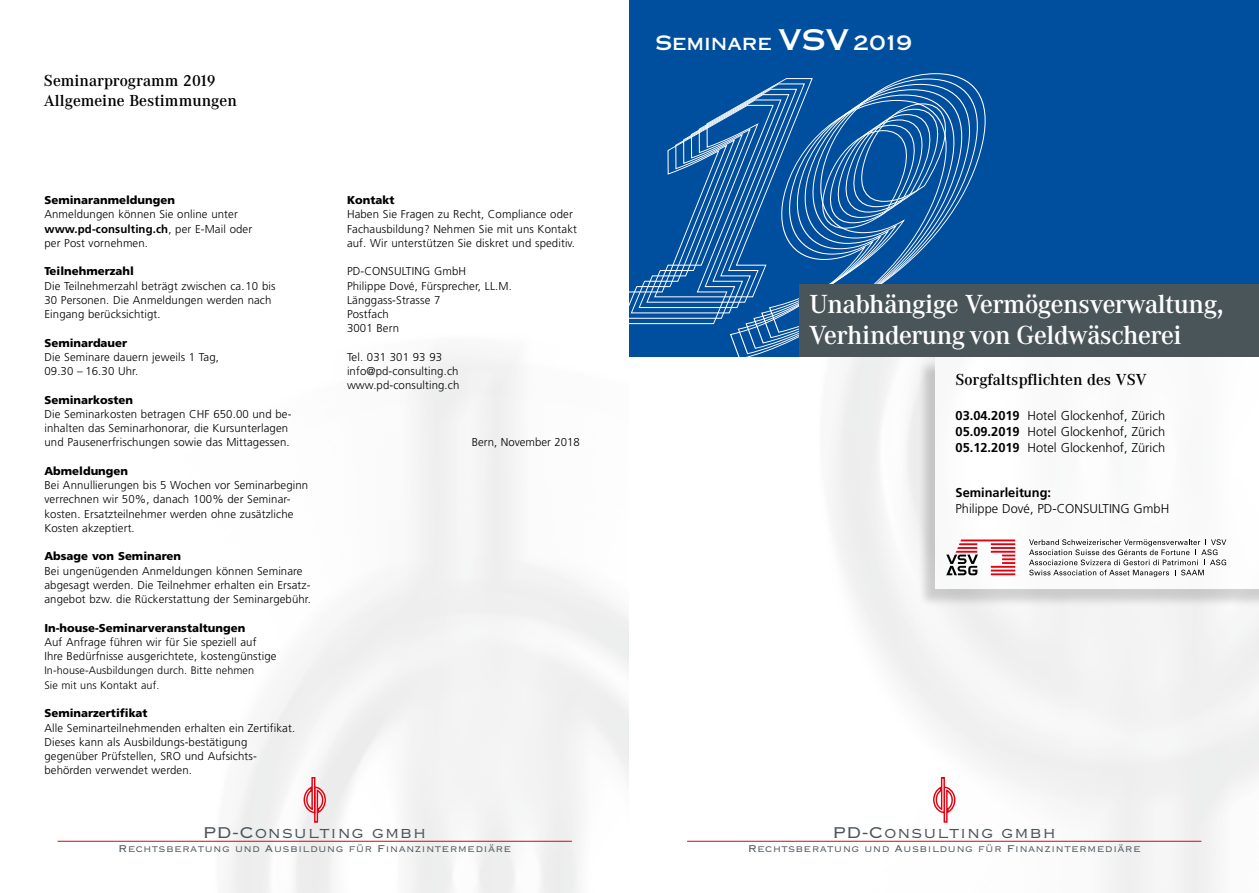
<style>
.page{position:relative;width:1259px;height:893px;background:#fff}
.page>*{position:absolute;margin:0;border:0;box-sizing:border-box;transform-origin:0 0}
.t1{font:500 25.65px/30.8px "Corporate ABQ";letter-spacing:-.02em;color:#fff}
.t2{font:20.55px "Copperplate Thirty Two BC";letter-spacing:.02em;color:#4a555a}
.t3{font:19.95px "Copperplate Thirty One AB";color:#fff}
.t4{font:500 15.6px/20px "Corporate ABQ";color:#000}
.t5{font:300 12.9px/15.6px "Frutiger";color:#000;text-align:justify}
.t6{font:12.9px "Copperplate Thirty Two BC";letter-spacing:.02em;color:#4a555a}
.t7{font:700 12.9px "Frutiger";color:#000}
.t8{font:300 11.4px/14.2px "Frutiger";letter-spacing:.01em;color:#000}
.t9{font:900 11.4px "Frutiger";color:#000}
.t10{font:300 10.8px/14.2px "Frutiger";letter-spacing:.01em;color:#000}
.s1{font-weight:700}
.s2{font-size:28.5px}
</style>
<div class="page">
<div style="left:629px;top:0;width:630px;height:357px;background:#004e9e"></div>
<svg style="left:646px;top:73px;width:340px;height:260px"></svg>
<div style="left:917px;top:359px;width:342px;height:249px;background:#000;opacity:.25"></div>
<div style="left:936px;top:357px;width:323px;height:232px;background:#fff"></div>
<svg style="left:1029px;top:539px;width:197px;height:38px"></svg>
<svg style="left:946px;top:539px;width:69px;height:36px"></svg>
<div style="left:799px;top:284px;width:460px;height:73px;background:#4a555a"></div>
<svg style="left:933px;top:777px;width:23px;height:46px"></svg>
<hr style="left:687px;top:841px;width:514px;height:1px;background:#e3000f">
<svg style="left:303px;top:776px;width:24px;height:47px"></svg>
<hr style="left:58px;top:841px;width:514px;height:1px;background:#e3000f">
<h3 class="t4" style="left:44px;top:70px;width:194px">Seminarprogramm 2019<br>Allgemeine Bestimmungen</h3>
<p class="t9" style="left:44px;top:193px;width:132px">Seminaranmeldungen</p>
<p class="t8" style="left:44px;top:207px;width:209px">Anmeldungen können Sie online unter <span class="s1">www.pd-consulting.ch</span>, per E-Mail oder per Post vornehmen.</p>
<p class="t9" style="left:44px;top:264px;width:91px">Teilnehmerzahl</p>
<p class="t8" style="left:44px;top:279px;width:233px">Die Teilnehmerzahl beträgt zwischen ca. 10 bis<br>30 Personen. Die Anmeldungen werden nach<br>Eingang berücksichtigt.</p>
<p class="t9" style="left:44px;top:336px;width:84px">Seminardauer</p>
<p class="t8" style="left:44px;top:350px;width:176px">Die Seminare dauern jeweils 1 Tag,<br>09.30 – 16.30 Uhr.</p>
<p class="t9" style="left:44px;top:393px;width:90px">Seminarkosten</p>
<p class="t8" style="left:44px;top:407px;width:249px">Die Seminarkosten betragen CHF 650.00 und be&shy;inhalten das Seminarhonorar, die Kursunterlagen und Pausenerfrischungen sowie das Mittagessen.</p>
<p class="t9" style="left:44px;top:464px;width:85px">Abmeldungen</p>
<p class="t8" style="left:44px;top:478px;width:265px">Bei Annullierungen bis 5 Wochen vor Seminarbeginn verrechnen wir 50%, danach 100% der Seminar&shy;kosten. Ersatzteilnehmer werden ohne zusätzliche Kosten akzeptiert.</p>
<p class="t9" style="left:44px;top:549px;width:138px">Absage von Seminaren</p>
<p class="t8" style="left:44px;top:564px;width:268px">Bei ungenügenden Anmeldungen können Seminare abgesagt werden. Die Teilnehmer erhalten ein Ersatz&shy;angebot bzw. die Rückerstattung der Seminargebühr.</p>
<p class="t9" style="left:44px;top:621px;width:202px">In-house-Seminarveranstaltungen</p>
<p class="t8" style="left:44px;top:635px;width:234px">Auf Anfrage führen wir für Sie speziell auf<br>Ihre Bedürfnisse ausgerichtete, kostengünstige</p>
<p class="t10" style="left:44px;top:664px;width:211px">In-house-Ausbildungen durch. Bitte nehmen<br>Sie mit uns Kontakt auf.</p>
<p class="t9" style="left:44px;top:706px;width:105px">Seminarzertifikat</p>
<p class="t8" style="left:44px;top:721px;width:252px">Alle Seminarteilnehmenden erhalten ein Zertifikat.<br>Dieses kann als Ausbildungs-bestätigung gegenüber Prüfstellen, SRO und Aufsichts&shy;behörden verwendet werden.</p>
<p class="t9" style="left:347px;top:193px;width:49px">Kontakt</p>
<p class="t8" style="left:347px;top:207px;width:231px">Haben Sie Fragen zu Recht, Compliance oder<br>Fachausbildung? Nehmen Sie mit uns Kontakt auf. Wir unterstützen Sie diskret und speditiv.</p>
<p class="t8" style="left:347px;top:264px;width:166px">PD-CONSULTING GmbH<br>Philippe Dové, Fürsprecher, LL.M.<br>Länggass-Strasse 7<br>Postfach<br>3001 Bern</p>
<p class="t8" style="left:347px;top:350px;width:114px">Tel. 031 301 93 93 info@pd-consulting.ch www.pd-consulting.ch</p>
<p class="t8" style="left:472px;top:435px;width:109px">Bern, November 2018</p>
<h2 class="t2" style="left:203px;top:823px;width:225px">PD-Consulting gmbh</h2>
<p class="t6" style="left:118px;top:843px;width:395px">Rechtsberatung und Ausbildung für Finanzintermediäre</p>
<h3 class="t3" style="left:655px;top:31px;width:258px">Seminare <span class="s2">VSV</span> 2019</h3>
<h1 class="t1" style="left:809px;top:289px;width:416px">Unabhängige Vermögensverwaltung,<br>Verhinderung von Geldwäscherei</h1>
<h3 class="t4" style="left:955px;top:369px;width:192px">Sorgfaltspflichten des VSV</h3>
<p class="t5" style="left:955px;top:408px;width:211px"><span class="s1">03.04.2019</span> Hotel Glockenhof, Zürich <span class="s1">05.09.2019</span> Hotel Glockenhof, Zürich <span class="s1">05.12.2019</span> Hotel Glockenhof, Zürich</p>
<p class="t7" style="left:955px;top:485px;width:97px">Seminarleitung:</p>
<p class="t5" style="left:955px;top:501px;width:215px">Philippe Dové, PD-CONSULTING GmbH</p>
<h2 class="t2" style="left:832px;top:823px;width:225px">PD-Consulting gmbh</h2>
<p class="t6" style="left:747px;top:843px;width:395px">Rechtsberatung und Ausbildung für Finanzintermediäre</p>
</div>
